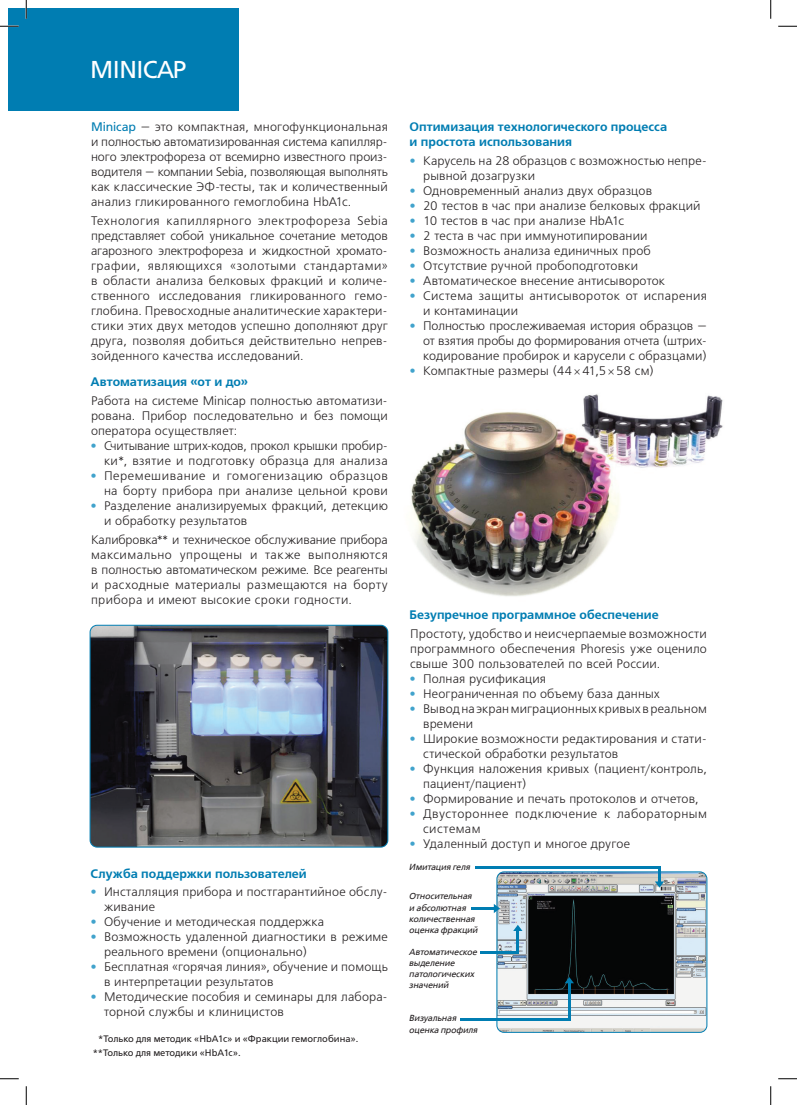
<style>
.page{position:relative;width:797px;height:1105px;background:#fff}
.page>*{position:absolute;margin:0;border:0;box-sizing:border-box;transform-origin:0 0}
.t1{font:24.38px "Free Set C";letter-spacing:-.02em;color:#fff}
.BodyText{font:12.38px/15px "Free Set C Light";letter-spacing:.015em;color:#231f20}
.Heads{font:700 12.38px/15px "Free Set C";color:#007db2}
.BodyText-2{font:12.38px/15px "Free Set C Light";letter-spacing:.035em;color:#231f20;text-align:right}
.TABLE_BODY{font:9.38px "Free Set C";color:#231f20}
.italpic{font:italic 8.75px "Free Set C";letter-spacing:-.01em;color:#231f20}
.s1{font-family:"Free Set C";color:#007db2}
.s2{font-family:"Free Set C";font-weight:700;color:#41a3cc}
</style>
<div class="page">
<img style="left:498px;top:872px;width:209px;height:160px">
<div style="left:496px;top:871px;width:211px;height:162px;border:1px solid #007db2;border-radius:7px"></div>
<svg style="left:494px;top:904px;width:6px;height:9px"></svg>
<svg style="left:513px;top:925px;width:9px;height:6px"></svg>
<hr style="left:472px;top:907px;width:26px;height:3px;background:#007db2">
<hr style="left:480px;top:951px;width:39px;height:3px;background:#007db2">
<hr style="left:516px;top:928px;width:3px;height:26px;background:#007db2">
<img style="left:411px;top:394px;width:312px;height:203px">
<div style="left:9px;top:9px;width:230px;height:102px;background:#007db2"></div>
<img style="left:90px;top:625px;width:298px;height:222px">
<div style="left:90px;top:625px;width:298px;height:222px;border:1px solid #007db2;border-radius:7px"></div>
<hr style="left:475px;top:866px;width:185px;height:3px;background:#007db2">
<svg style="left:655px;top:866px;width:9px;height:22px"></svg>
<svg style="left:564px;top:977px;width:10px;height:6px"></svg>
<hr style="left:460px;top:1018px;width:110px;height:2px;background:#007db2">
<hr style="left:568px;top:980px;width:2px;height:40px;background:#007db2">
<svg style="left:0;top:25px;width:19px;height:2px"></svg>
<svg style="left:778px;top:25px;width:19px;height:2px"></svg>
<svg style="left:0;top:1078px;width:19px;height:1px"></svg>
<svg style="left:778px;top:1078px;width:19px;height:1px"></svg>
<svg style="left:25px;top:0;width:2px;height:19px"></svg>
<svg style="left:25px;top:1086px;width:2px;height:19px"></svg>
<svg style="left:770px;top:0;width:1px;height:19px"></svg>
<svg style="left:770px;top:1086px;width:1px;height:19px"></svg>
<p class="t1" style="left:90px;top:56px;width:98px">MINICAP</p>
<p class="BodyText" style="left:91px;top:120px;width:298px;text-align:justify"><span class="s1">Minicap</span> — это компактная, многофункциональная и полностью автоматизированная система капилляр&shy;ного электрофореза от всемирно известного произ&shy;водителя — компании Sebia, позволяющая выполнять как классические ЭФ-тесты, так и количественный анализ гликированного гемоглобина НbА1с.</p>
<p class="BodyText" style="left:91px;top:214px;width:298px;text-align:justify">Технология капиллярного электрофореза Sebia представляет собой уникальное сочетание методов агарозного электрофореза и жидкостной хромато&shy;графии, являющихся «золотыми стандартами» в области анализа белковых фракций и количе&shy;ственного исследования гликированного гемо&shy;глобина. Превосходные аналитические характери&shy;стики этих двух методов успешно дополняют друг друга, позволяя добиться действительно непрев&shy;зойденного качества исследований.</p>
<p class="Heads" style="left:91px;top:375px;width:159px">Автоматизация «от и до»</p>
<p class="BodyText" style="left:91px;top:394px;width:298px;text-align:justify">Работа на системе Minicap полностью автоматизи&shy;рована. Прибор последовательно и без помощи оператора осуществляет:</p>
<p class="BodyText" style="left:91px;top:439px;width:298px;text-align:right"><span class="s2">•</span> Считывание штрих-кодов, прокол крышки пробир&shy;ки*, взятие и подготовку образца для анализа</p>
<p class="BodyText-2" style="left:91px;top:469px;width:298px"><span class="s2">•</span> Перемешивание и гомогенизацию образцов на борту прибора при анализе цельной крови</p>
<p class="BodyText" style="left:104px;top:499px;width:285px;text-indent:-13px"><span class="s2">•</span> Разделение анализируемых фракций, детекцию и обработку результатов</p>
<p class="BodyText" style="left:91px;top:533px;width:298px;text-align:justify">Калибровка** и техническое обслуживание прибора максимально упрощены и также выполняются в полностью автоматическом режиме. Все реагенты и расходные материалы размещаются на борту прибора и имеют высокие сроки годности.</p>
<p class="Heads" style="left:91px;top:866px;width:218px">Служба поддержки пользователей</p>
<p class="BodyText" style="left:104px;top:885px;width:285px;text-indent:-13px"><span class="s2">•</span> Инсталляция прибора и постгарантийное обслу&shy;живание</p>
<p class="BodyText" style="left:91px;top:915px;width:235px"><span class="s2">•</span> Обучение и методическая поддержка</p>
<p class="BodyText" style="left:104px;top:930px;width:285px;text-indent:-13px"><span class="s2">•</span> Возможность удаленной диагностики в режиме реального времени (опционально)</p>
<p class="BodyText" style="left:104px;top:960px;width:285px;text-indent:-13px"><span class="s2">•</span> Бесплатная «горячая линия», обучение и помощь в интерпретации результатов</p>
<p class="BodyText" style="left:104px;top:990px;width:285px;text-indent:-13px"><span class="s2">•</span> Методические пособия и семинары для лабора&shy;торной службы и клиницистов</p>
<p class="TABLE_BODY" style="left:98px;top:1034px;width:262px">*Только для методик «НbА1с» и «Фракции гемоглобина».</p>
<p class="TABLE_BODY" style="left:93px;top:1048px;width:149px">**Только для методики «НbА1с».</p>
<p class="Heads" style="left:409px;top:120px;width:259px">Оптимизация технологического процесса и простота использования</p>
<p class="BodyText" style="left:423px;top:154px;width:285px;text-indent:-13px"><span class="s2">•</span> Карусель на 28 образцов с возможностью непре&shy;рывной дозагрузки</p>
<p class="BodyText" style="left:410px;top:184px;width:243px"><span class="s2">•</span> Одновременный анализ двух образцов</p>
<p class="BodyText" style="left:410px;top:199px;width:292px"><span class="s2">•</span> 20 тестов в час при анализе белковых фракций</p>
<p class="BodyText" style="left:410px;top:214px;width:216px"><span class="s2">•</span> 10 тестов в час при анализе НbА1с</p>
<p class="BodyText" style="left:410px;top:229px;width:239px"><span class="s2">•</span> 2 теста в час при иммунотипировании</p>
<p class="BodyText" style="left:410px;top:244px;width:242px"><span class="s2">•</span> Возможность анализа единичных проб</p>
<p class="BodyText" style="left:410px;top:259px;width:229px"><span class="s2">•</span> Отсутствие ручной пробоподготовки</p>
<p class="BodyText" style="left:410px;top:274px;width:256px"><span class="s2">•</span> Автоматическое внесение антисывороток</p>
<p class="BodyText" style="left:423px;top:289px;width:285px;text-indent:-13px"><span class="s2">•</span> Система защиты антисывороток от испарения и контаминации</p>
<p class="BodyText" style="left:423px;top:319px;width:285px;text-align:justify;text-indent:-13px"><span class="s2">•</span> Полностью прослеживаемая история образцов — от взятия пробы до формирования отчета (штрих&shy;кодирование пробирок и карусели с образцами)</p>
<p class="BodyText" style="left:410px;top:364px;width:245px"><span class="s2">•</span> Компактные размеры (44 41,5 58 см)</p>
<p class="Heads" style="left:409px;top:607px;width:251px">Безупречное программное обеспечение</p>
<p class="BodyText" style="left:410px;top:626px;width:298px;text-align:justify">Простоту, удобство и неисчерпаемые возможности программного обеспечения Phoresis уже оценило свыше 300 пользователей по всей России.</p>
<p class="BodyText" style="left:410px;top:671px;width:137px"><span class="s2">•</span> Полная русификация</p>
<p class="BodyText" style="left:410px;top:686px;width:251px"><span class="s2">•</span> Неограниченная по объему база данных</p>
<p class="BodyText" style="left:423px;top:701px;width:285px;text-indent:-13px"><span class="s2">•</span> Вывод на экран миграционных кривых в реальном времени</p>
<p class="BodyText" style="left:423px;top:731px;width:285px;text-indent:-13px"><span class="s2">•</span> Широкие возможности редактирования и стати&shy;стической обработки результатов</p>
<p class="BodyText" style="left:423px;top:761px;width:285px;text-indent:-13px"><span class="s2">•</span> Функция наложения кривых (пациент/контроль, пациент/пациент)</p>
<p class="BodyText" style="left:410px;top:791px;width:290px"><span class="s2">•</span> Формирование и печать протоколов и отчетов,</p>
<p class="BodyText-2" style="left:423px;top:806px;width:285px;text-align:left;text-indent:-13px"><span class="s2">•</span> Двустороннее подключение к лабораторным системам</p>
<p class="BodyText" style="left:410px;top:836px;width:221px"><span class="s2">•</span> Удаленный доступ и многое другое</p>
<p class="italpic" style="left:409px;top:862px;width:63px">Имитация геля</p>
<p class="italpic" style="left:409px;top:892px;width:64px">Относительная</p>
<p class="italpic" style="left:409px;top:903px;width:59px">и абсолютная</p>
<p class="italpic" style="left:409px;top:914px;width:67px">количественная</p>
<p class="italpic" style="left:409px;top:925px;width:70px">оценка фракций</p>
<p class="italpic" style="left:409px;top:947px;width:70px">Автоматическое</p>
<p class="italpic" style="left:409px;top:958px;width:47px">выделение</p>
<p class="italpic" style="left:409px;top:969px;width:67px">патологических</p>
<p class="italpic" style="left:409px;top:980px;width:41px">значений</p>
<p class="italpic" style="left:409px;top:1014px;width:49px">Визуальная</p>
<p class="italpic" style="left:409px;top:1025px;width:70px">оценка профиля</p>
</div>
